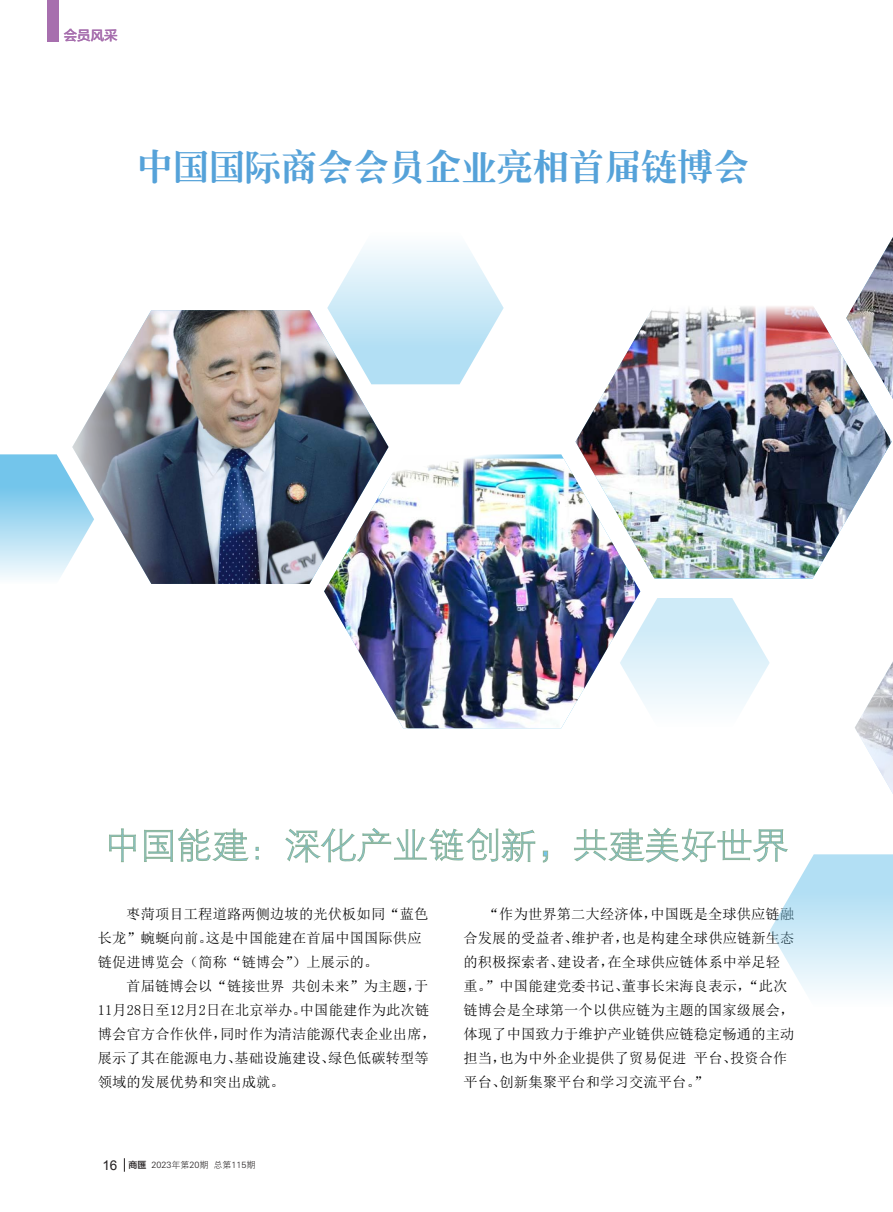
<style>
.page{position:relative;width:893px;height:1212px;background:#fff}
.page>*{position:absolute;margin:0;border:0;box-sizing:border-box;transform-origin:0 0}
.段落样式1{font:36px "FZXDXJW GB1 0";color:#73c5eb}
.段落样式1-2{font:36px "CT Lao Song SJ";color:#55a2d9}
.正文{font:14.25px/24px "Sim Sun";letter-spacing:.01em;color:#000}
.t1{font:13.5px "FZLTZHK GBK1 0";color:#a76fae}
.t2{font:9px "FZXH1 JW GB1 0";color:#231f20}
.s1{font-family:"Arial";font-size:13.5px}
.s2{font-family:"FZLTZHK GBK1 0"}
</style>
<div class="page">
<svg style="left:124px;top:1158px;width:1px;height:14px"></svg>
<img style="left:72px;top:310px;width:316px;height:274px">
<div style="left:47px;top:0;width:11px;height:41px;background:#a76fae"></div>
<img style="left:575px;top:306px;width:276px;height:231px">
<img style="left:324px;top:459px;width:316px;height:269px">
<svg style="left:109px;top:828px;width:27px;height:34px"></svg>
<svg style="left:144px;top:828px;width:104px;height:34px"></svg>
<svg style="left:285px;top:828px;width:251px;height:35px"></svg>
<svg style="left:543px;top:850px;width:5px;height:13px"></svg>
<svg style="left:327px;top:247px;width:177px;height:137px"></svg>
<svg style="left:0;top:454px;width:94px;height:130px"></svg>
<svg style="left:846px;top:402px;width:46px;height:110px"></svg>
<img style="left:846px;top:237px;width:47px;height:165px">
<svg style="left:574px;top:537px;width:319px;height:456px"></svg>
<img style="left:855px;top:658px;width:38px;height:139px">
<p class="t1" style="left:64px;top:28px;width:55px">会员风采</p>
<p class="段落样式1-2" style="left:137px;top:148px;width:613px">中国国际商会会员企业亮相首届链博会</p>
<p class="段落样式1" style="left:104px;top:826px;width:686px">中国能建：深化产业链创新，共建美好世界</p>
<p class="正文" style="left:98px;top:902px;width:332px;text-indent:28px">枣菏项目工程道路两侧边坡的光伏板如同“蓝色长龙”蜿蜒向前。这是中国能建在首届中国国际供应链促进博览会（简称“链博会”）上展示的。</p>
<p class="正文" style="left:98px;top:974px;width:340px;text-indent:28px">首届链博会以“链接世界 共创未来”为主题，于<br>11月28日至12月2日在北京举办。中国能建作为此次链博会官方合作伙伴，同时作为清洁能源代表企业出席，展示了其在能源电力、基础设施建设、绿色低碳转型等领域的发展优势和突出成就。</p>
<p class="t2" style="left:102px;top:1160px;width:154px"><span class="s1">16</span> <span class="s2">商匯</span> 2023年第20期 总第115期</p>
<p class="正文" style="left:463px;top:902px;width:333px;text-indent:21px">“作为世界第二大经济体，中国既是全球供应链融合发展的受益者、维护者，也是构建全球供应链新生态的积极探索者、建设者，在全球供应链体系中举足轻重。”中国能建党委书记、董事长宋海良表示，“此次链博会是全球第一个以供应链为主题的国家级展会，体现了中国致力于维护产业链供应链稳定畅通的主动担当，也为中外企业提供了贸易促进 平台、投资合作平台、创新集聚平台和学习交流平台。”</p>
</div>
